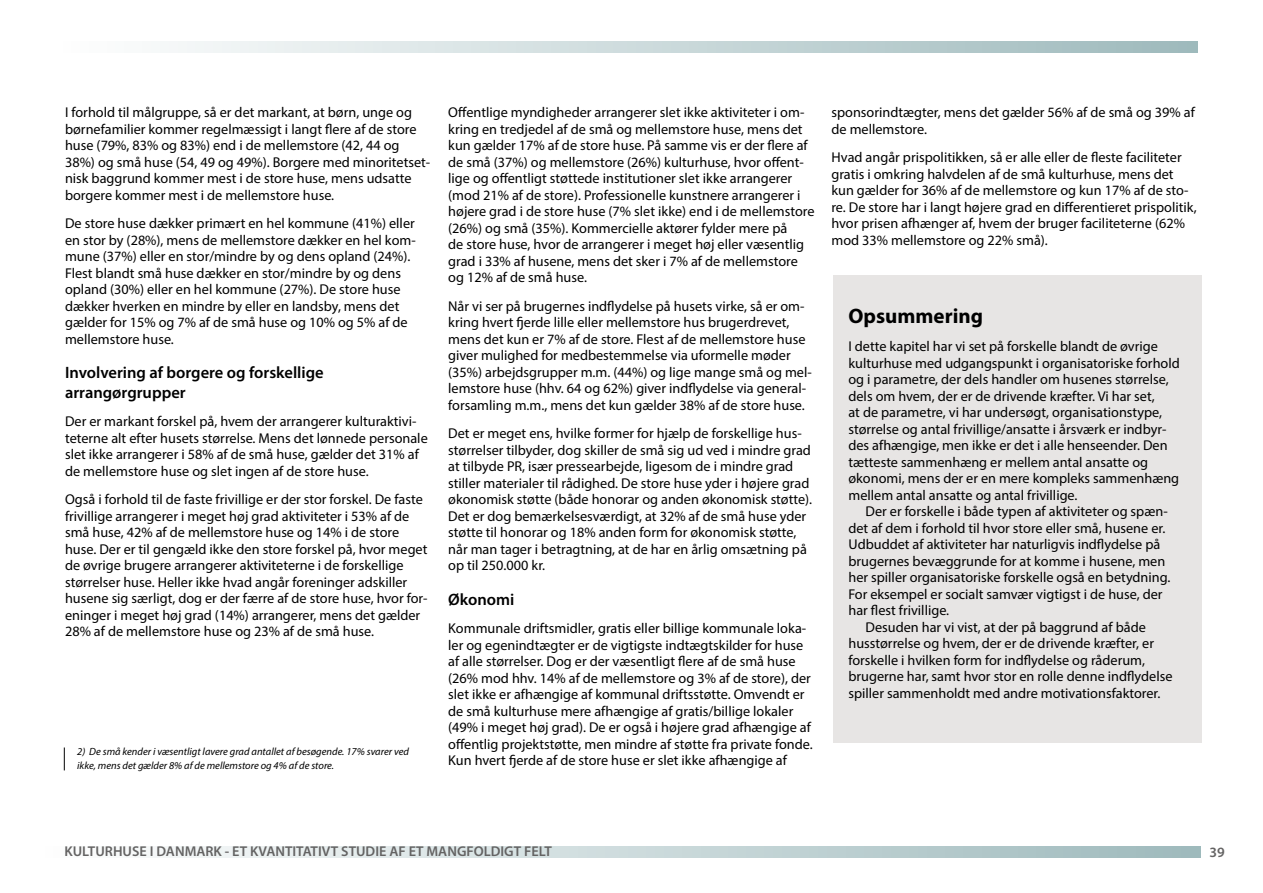
<style>
.page{position:relative;width:1263px;height:893px;background:#fff}
.page>*{position:absolute;margin:0;border:0;box-sizing:border-box;transform-origin:0 0}
.t1{font:700 21px "Myriad Pro";color:#000}
.t2{font:600 16.5px/19.5px "Myriad Pro";color:#000}
.t3{font:14.25px/16.5px "Myriad Pro";color:#000}
.t4{font:600 14.25px "Myriad Pro";color:#646363}
.t5{font:italic 10.5px/13.5px "Myriad Pro";color:#000}
</style>
<div class="page">
<svg style="left:178px;top:41px;width:1020px;height:12px;background:#c9d8d9"></svg>
<svg style="left:161px;top:846px;width:1040px;height:11px;background:#c9d8d9"></svg>
<div style="left:833px;top:275px;width:368px;height:468px;background:#e7e5e4"></div>
<svg style="left:64px;top:747px;width:1px;height:23px"></svg>
<p class="t3" style="left:65px;top:104px;width:367px">I forhold til målgruppe, så er det markant, at børn, unge og børnefamilier kommer regelmæssigt i langt flere af de store huse (79%, 83% og 83%) end i de mellemstore (42, 44 og 38%) og små huse (54, 49 og 49%). Borgere med minoritetset&shy;nisk baggrund kommer mest i de store huse, mens udsatte borgere kommer mest i de mellemstore huse.</p>
<p class="t3" style="left:65px;top:215px;width:352px">De store huse dækker primært en hel kommune (41%) eller en stor by (28%), mens de mellemstore dækker en hel kom&shy;mune (37%) eller en stor/mindre by og dens opland (24%).<br>Flest blandt små huse dækker en stor/mindre by og dens opland (30%) eller en hel kommune (27%). De store huse dækker hverken en mindre by eller en landsby, mens det gælder for 15% og 7% af de små huse og 10% og 5% af de mellemstore huse.</p>
<p class="t2" style="left:65px;top:362px;width:260px">Involvering af borgere og forskellige arrangørgrupper</p>
<p class="t3" style="left:65px;top:413px;width:364px">Der er markant forskel på, hvem der arrangerer kulturaktivi&shy;teterne alt efter husets størrelse. Mens det lønnede personale slet ikke arrangerer i 58% af de små huse, gælder det 31% af de mellemstore huse og slet ingen af de store huse.</p>
<p class="t3" style="left:65px;top:491px;width:364px">Også i forhold til de faste frivillige er der stor forskel. De faste frivillige arrangerer i meget høj grad aktiviteter i 53% af de små huse, 42% af de mellemstore huse og 14% i de store huse. Der er til gengæld ikke den store forskel på, hvor meget de øvrige brugere arrangerer aktiviteterne i de forskellige størrelser huse. Heller ikke hvad angår foreninger adskiller husene sig særligt, dog er der færre af de store huse, hvor for&shy;eninger i meget høj grad (14%) arrangerer, mens det gælder 28% af de mellemstore huse og 23% af de små huse.</p>
<p class="t5" style="left:77px;top:745px;width:333px">2) De små kender i væsentligt lavere grad antallet af besøgende. 17% svarer ved ikke, mens det gælder 8% af de mellemstore og 4% af de store.</p>
<p class="t3" style="left:448px;top:104px;width:368px">Offentlige myndigheder arrangerer slet ikke aktiviteter i om&shy;kring en tredjedel af de små og mellemstore huse, mens det kun gælder 17% af de store huse. På samme vis er der flere af de små (37%) og mellemstore (26%) kulturhuse, hvor offent&shy;lige og offentligt støttede institutioner slet ikke arrangerer (mod 21% af de store). Professionelle kunstnere arrangerer i højere grad i de store huse (7% slet ikke) end i de mellemstore (26%) og små (35%). Kommercielle aktører fylder mere på<br>de store huse, hvor de arrangerer i meget høj eller væsentlig grad i 33% af husene, mens det sker i 7% af de mellemstore og 12% af de små huse.</p>
<p class="t3" style="left:448px;top:297px;width:365px">Når vi ser på brugernes indflydelse på husets virke, så er om&shy;kring hvert fjerde lille eller mellemstore hus brugerdrevet, mens det kun er 7% af de store. Flest af de mellemstore huse giver mulighed for medbestemmelse via uformelle møder (35%) arbejdsgrupper m.m. (44%) og lige mange små og mel&shy;lemstore huse (hhv. 64 og 62%) giver indflydelse via general&shy;forsamling m.m., mens det kun gælder 38% af de store huse.</p>
<p class="t3" style="left:448px;top:425px;width:365px">Det er meget ens, hvilke former for hjælp de forskellige hus&shy;størrelser tilbyder, dog skiller de små sig ud ved i mindre grad at tilbyde PR, især pressearbejde, ligesom de i mindre grad stiller materialer til rådighed. De store huse yder i højere grad økonomisk støtte (både honorar og anden økonomisk støtte).<br>Det er dog bemærkelsesværdigt, at 32% af de små huse yder støtte til honorar og 18% anden form for økonomisk støtte, når man tager i betragtning, at de har en årlig omsætning på op til 250.000 kr.</p>
<p class="t2" style="left:448px;top:589px;width:68px">Økonomi</p>
<p class="t3" style="left:448px;top:620px;width:366px">Kommunale driftsmidler, gratis eller billige kommunale loka&shy;ler og egenindtægter er de vigtigste indtægtskilder for huse af alle størrelser. Dog er der væsentligt flere af de små huse (26% mod hhv. 14% af de mellemstore og 3% af de store), der slet ikke er afhængige af kommunal driftsstøtte. Omvendt er de små kulturhuse mere afhængige af gratis/billige lokaler (49% i meget høj grad). De er også i højere grad afhængige af offentlig projektstøtte, men mindre af støtte fra private fonde.<br>Kun hvert fjerde af de store huse er slet ikke afhængige af</p>
<p class="t3" style="left:831px;top:104px;width:365px">sponsorindtægter, mens det gælder 56% af de små og 39% af de mellemstore.</p>
<p class="t3" style="left:831px;top:149px;width:367px">Hvad angår prispolitikken, så er alle eller de fleste faciliteter gratis i omkring halvdelen af de små kulturhuse, mens det kun gælder for 36% af de mellemstore og kun 17% af de sto&shy;re. De store har i langt højere grad en differentieret prispolitik, hvor prisen afhænger af, hvem der bruger faciliteterne (62% mod 33% mellemstore og 22% små).</p>
<h1 class="t1" style="left:848px;top:302px;width:136px">Opsummering</h1>
<p class="t3" style="left:848px;top:338px;width:333px">I dette kapitel har vi set på forskelle blandt de øvrige kulturhuse med udgangspunkt i organisatoriske forhold og i parametre, der dels handler om husenes størrelse, dels om hvem, der er de drivende kræfter. Vi har set,<br>at de parametre, vi har undersøgt, organisationstype, størrelse og antal frivillige/ansatte i årsværk er indbyr&shy;des afhængige, men ikke er det i alle henseender. Den tætteste sammenhæng er mellem antal ansatte og økonomi, mens der er en mere kompleks sammenhæng mellem antal ansatte og antal frivillige.</p>
<p class="t3" style="left:865px;top:503px;width:304px">Der er forskelle i både typen af aktiviteter og spæn-</p>
<p class="t3" style="left:848px;top:519px;width:318px">det af dem i forhold til hvor store eller små, husene er.</p>
<p class="t3" style="left:848px;top:536px;width:313px">Udbuddet af aktiviteter har naturligvis indflydelse på</p>
<p class="t3" style="left:848px;top:552px;width:318px">brugernes bevæggrunde for at komme i husene, men</p>
<p class="t3" style="left:848px;top:569px;width:324px">her spiller organisatoriske forskelle også en betydning.</p>
<p class="t3" style="left:848px;top:585px;width:316px">For eksempel er socialt samvær vigtigst i de huse, der</p>
<p class="t3" style="left:848px;top:602px;width:102px">har flest frivillige.</p>
<p class="t3" style="left:865px;top:618px;width:282px">Desuden har vi vist, at der på baggrund af både</p>
<p class="t3" style="left:848px;top:635px;width:307px">husstørrelse og hvem, der er de drivende kræfter, er</p>
<p class="t3" style="left:848px;top:651px;width:298px">forskelle i hvilken form for indflydelse og råderum,</p>
<p class="t3" style="left:848px;top:668px;width:326px">brugerne har, samt hvor stor en rolle denne indflydelse</p>
<p class="t3" style="left:848px;top:684px;width:313px">spiller sammenholdt med andre motivationsfaktorer.</p>
<p class="t4" style="left:64px;top:842px;width:489px">KULTURHUSE I DANMARK - ET KVANTITATIVT STUDIE AF ET MANGFOLDIGT FELT</p>
<p class="t4" style="left:1209px;top:843px;width:17px">39</p>
</div>
